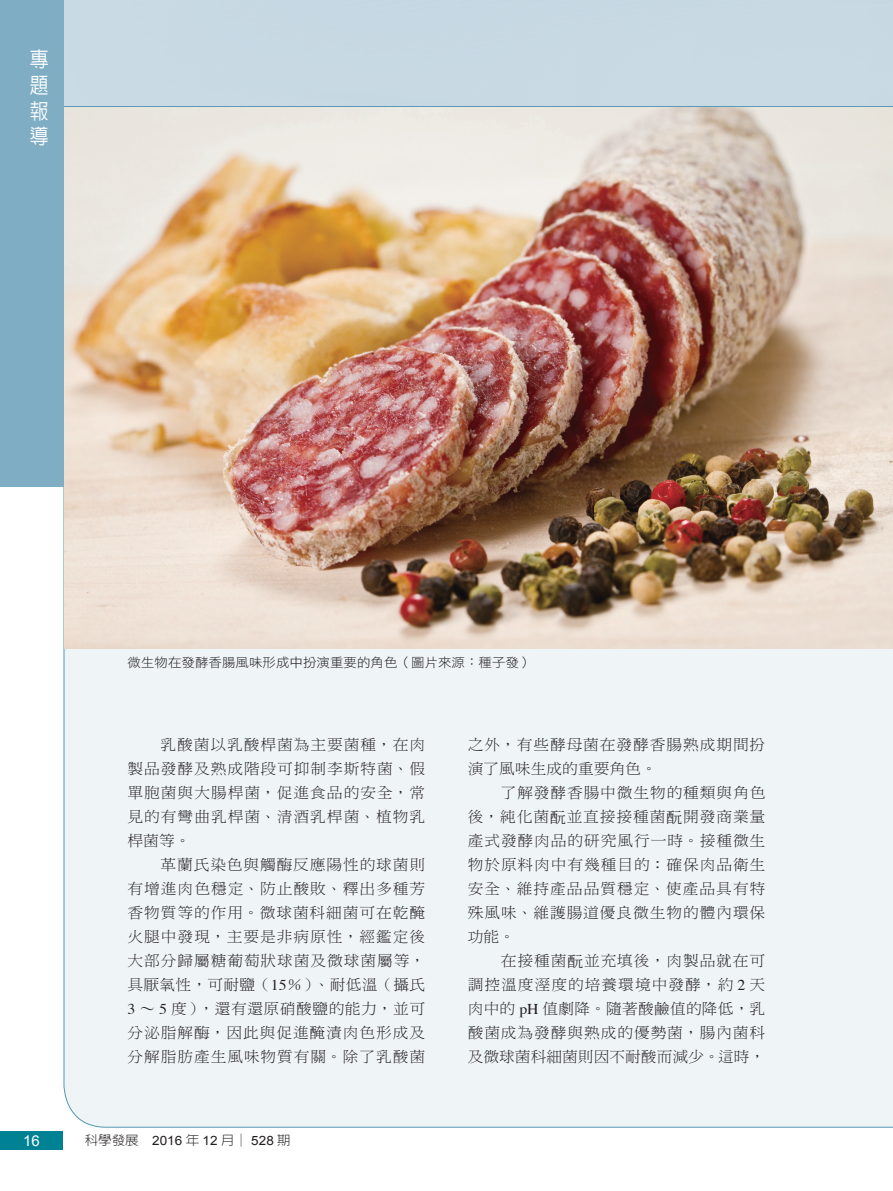
<style>
.page{position:relative;width:893px;height:1191px;background:#fff}
.page>*{position:absolute;margin:0;border:0;box-sizing:border-box;transform-origin:0 0}
.t1{font:500 21px/25.7px "AR New Hei B5";color:#fff;text-align:justify;scale:.9 1}
.t2{font:15px/24px "DF Ming Std W3";letter-spacing:.055em;color:#231f20;text-align:justify;scale:1.05 1}
.t3{font:15px "Arial";color:#fff}
.t4{font:12.9px "DF Hei Std W3";color:#231f20;scale:1.05 1}
.t5{font:12.9px "Arial";color:#231f20;scale:1.05 1}
.s1{font-family:"Times"}
.s2{font-family:"AR New Hei B5";font-weight:300}
.s3{font-family:"AR Ming U30";font-weight:300}
</style>
<div class="page">
<div style="left:0;top:1131px;width:62px;height:18px;background:#008194"></div>
<div style="left:63px;top:107px;width:830px;height:1021px;background:#eff5f7"></div>
<hr style="left:0;top:106px;width:893px;height:1px;background:#5597b0">
<div style="left:0;top:0;width:64px;height:487px;background:#7fadc4"></div>
<img style="left:65px;top:107px;width:828px;height:541px">
<h1 class="t1" style="left:30px;top:47px;width:23px">專題報導</h1>
<p class="t3" style="left:23px;top:1132px;width:18px">16</p>
<p class="t4" style="left:128px;top:655px;width:387px">微生物在發酵香腸風味形成中扮演重要的角色（圖片來源：種子發）</p>
<p class="t2" style="left:128px;top:732px;width:285px;text-indent:33px">乳酸菌以乳酸桿菌為主要菌種，在肉製品發酵及熟成階段可抑制李斯特菌、假單胞菌與大腸桿菌，促進食品的安全，常見的有彎曲乳桿菌、清酒乳桿菌、植物乳桿菌等。</p>
<p class="t2" style="left:128px;top:852px;width:285px;text-indent:33px">革蘭氏染色與觸酶反應陽性的球菌則有增進肉色穩定、防止酸敗、釋出多種芳香物質等的作用。微球菌科細菌可在乾醃火腿中發現，主要是非病原性，經鑑定後大部分歸屬糖葡萄狀球菌及微球菌屬等，具厭氧性，可耐鹽（<span class="s1">15</span>％）、耐低溫（攝氏<span class="s1">3</span> ∼ <span class="s1">5</span> 度），還有還原硝酸鹽的能力，並可分泌脂解酶，因此與促進醃漬肉色形成及分解脂肪產生風味物質有關。除了乳酸菌</p>
<p class="t5" style="left:85px;top:1133px;width:198px"><span class="s2">科學發展</span> 2016 <span class="s2">年</span> 12 <span class="s2">月│</span> 528 <span class="s2">期</span></p>
<p class="t2" style="left:468px;top:732px;width:285px">之外，有些酵母菌在發酵香腸熟成期間扮演了風味生成的重要角色。</p>
<p class="t2" style="left:468px;top:780px;width:285px;text-indent:33px">了解發酵香腸中微生物的種類與角色後，純化菌<span class="s3">酛</span>並直接接種菌<span class="s3">酛</span>開發商業量產式發酵肉品的研究風行一時。接種微生物於原料肉中有幾種目的：確保肉品衛生安全、維持產品品質穩定、使產品具有特殊風味、維護腸道優良微生物的體內環保功能。</p>
<p class="t2" style="left:468px;top:948px;width:285px;text-indent:33px">在接種菌<span class="s3">酛</span>並充填後，肉製品就在可調控溫度溼度的培養環境中發酵，約 <span class="s1">2</span> 天肉中的 <span class="s1">pH</span> 值劇降。隨著酸鹼值的降低，乳酸菌成為發酵與熟成的優勢菌，腸內菌科及微球菌科細菌則因不耐酸而減少。這時，</p>
</div>
